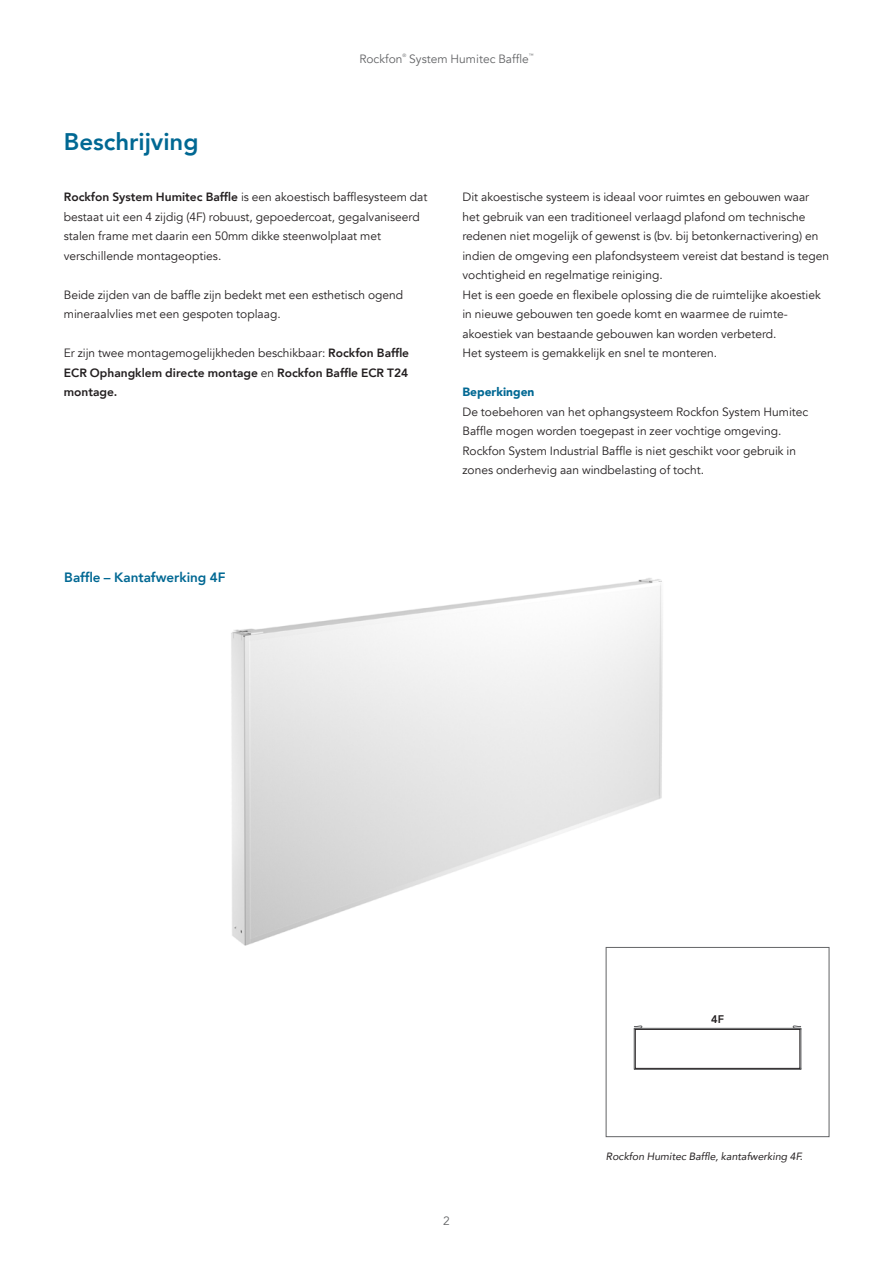
<style>
.page{position:relative;width:893px;height:1263px;background:#fff}
.page>*{position:absolute;margin:0;border:0;box-sizing:border-box;transform-origin:0 0}
.t1{font:800 24px "Avenir";color:#006893}
.t2{font:800 13.5px "Avenir";color:#006893}
.t3{font:12px/19.5px "Avenir";color:#231f20}
.t4{font:800 12px/19.5px "Avenir";color:#231f20;text-align:justify}
.t5{font:12px "Avenir";color:#636466}
.t6{font:900 12px "Avenir";color:#006893}
.t7{font:800 10.95px "Avenir";color:#231f20}
.t8{font:italic 10.5px "Avenir";color:#231f20}
.t9{font:4.8px "Avenir";color:#636466}
.s1{font-weight:800}
.s2{font-weight:400}
</style>
<div class="page">
<img style="left:231px;top:578px;width:432px;height:387px">
<div style="left:634px;top:1028px;width:167px;height:42px;border:1px solid #636466"></div>
<svg style="left:791px;top:1025px;width:10px;height:5px"></svg>
<svg style="left:634px;top:1025px;width:10px;height:5px"></svg>
<div style="left:606px;top:947px;width:223px;height:190px;border:1px solid #636466"></div>
<p class="t5" style="left:359px;top:52px;width:45px">Rockfon</p>
<p class="t9" style="left:402px;top:53px;width:5px">®</p>
<p class="t5" style="left:409px;top:52px;width:121px">System Humitec Baffle</p>
<p class="t9" style="left:529px;top:53px;width:6px">™</p>
<h1 class="t1" style="left:64px;top:123px;width:136px">Beschrijving</h1>
<p class="t3" style="left:64px;top:188px;width:365px"><span class="s1">Rockfon System Humitec Baffle</span> is een akoestisch bafflesysteem dat bestaat uit een 4 zijdig (4F) robuust, gepoedercoat, gegalvaniseerd stalen frame met daarin een 50mm dikke steenwolplaat met verschillende montageopties.</p>
<p class="t3" style="left:64px;top:285px;width:341px">Beide zijden van de baffle zijn bedekt met een esthetisch ogend mineraalvlies met een gespoten toplaag.</p>
<p class="t4" style="left:64px;top:343px;width:347px"><span class="s2">Er zijn twee montagemogelijkheden beschikbaar:</span> Rockfon Baffle ECR Ophangklem directe montage <span class="s2">en</span> Rockfon Baffle ECR T24 montage.</p>
<p class="t3" style="left:462px;top:188px;width:368px">Dit akoestische systeem is ideaal voor ruimtes en gebouwen waar het gebruik van een traditioneel verlaagd plafond om technische redenen niet mogelijk of gewenst is (bv. bij betonkernactivering) en indien de omgeving een plafondsysteem vereist dat bestand is tegen vochtigheid en regelmatige reiniging.<br>Het is een goede en flexibele oplossing die de ruimtelijke akoestiek in nieuwe gebouwen ten goede komt en waarmee de ruimte&shy;akoestiek van bestaande gebouwen kan worden verbeterd.<br>Het systeem is gemakkelijk en snel te monteren.</p>
<p class="t6" style="left:462px;top:382px;width:74px">Beperkingen</p>
<p class="t3" style="left:462px;top:402px;width:347px">De toebehoren van het ophangsysteem Rockfon System Humitec Baffle mogen worden toegepast in zeer vochtige omgeving.<br>Rockfon System Industrial Baffle is niet geschikt voor gebruik in zones onderhevig aan windbelasting of tocht.</p>
<p class="t2" style="left:64px;top:567px;width:163px">Baffle – Kantafwerking 4F</p>
<p class="t5" style="left:443px;top:1213px;width:8px">2</p>
<p class="t7" style="left:711px;top:1011px;width:14px">4F</p>
<p class="t8" style="left:606px;top:1150px;width:198px">Rockfon Humitec Baffle, kantafwerking 4F.</p>
</div>
